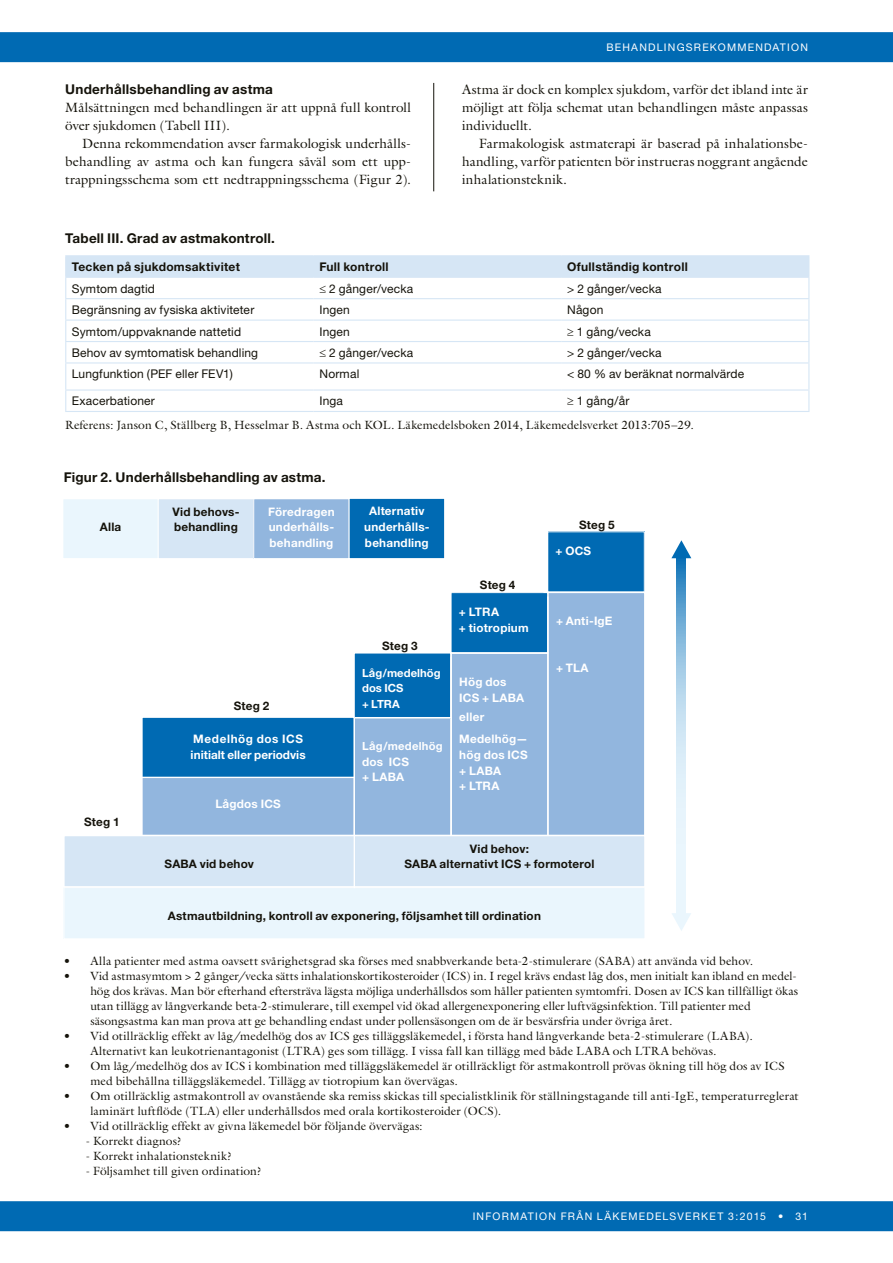
<style>
.page{position:relative;width:893px;height:1263px;background:#fff}
.page>*{position:absolute;margin:0;border:0;box-sizing:border-box;transform-origin:0 0}
.t1{font:13.5px/18px "Galliard LT";letter-spacing:.005em;color:#15130b;text-align:justify}
.t2{font:700 13.5px "Helvetica Neue";letter-spacing:.015em;color:#15130b}
.t3{font:12px/15px "Galliard LT";letter-spacing:.01em;color:#15130b}
.t4{font:12px "Helvetica Neue";letter-spacing:.015em;color:#15130b}
.t5{font:700 12px "Helvetica Neue";letter-spacing:.02em;color:#15130b}
.t6{font:700 11.7px/15.6px "Helvetica Neue";letter-spacing:.02em;color:#fff}
.t7{font:700 11.7px/15.6px "Helvetica Neue";letter-spacing:.02em;color:#15130b}
.t8{font:700 11.25px/15.6px "Helvetica Neue";letter-spacing:.005em;color:#fff}
.t9{font:10.5px "Helvetica Neue";letter-spacing:.115em;color:#fff}
</style>
<div class="page">
<div style="left:0;top:1201px;width:893px;height:30px;background:#006ab3"></div>
<div style="left:0;top:32px;width:893px;height:30px;background:#006ab3"></div>
<hr style="left:433px;top:83px;width:1px;height:108px;background:#15130b">
<hr style="left:65px;top:255px;width:248px;height:1px;background:#d6e6f5">
<hr style="left:313px;top:255px;width:248px;height:1px;background:#d6e6f5">
<hr style="left:561px;top:255px;width:248px;height:1px;background:#d6e6f5">
<svg style="left:65px;top:256px;width:744px;height:155px"></svg>
<hr style="left:65px;top:411px;width:248px;height:1px;background:#d6e6f5">
<hr style="left:313px;top:411px;width:248px;height:1px;background:#d6e6f5">
<hr style="left:561px;top:411px;width:248px;height:1px;background:#d6e6f5">
<svg style="left:676px;top:558px;width:10px;height:355px;background:#b3d5eb"></svg>
<svg style="left:671px;top:540px;width:20px;height:18px"></svg>
<svg style="left:672px;top:913px;width:19px;height:18px"></svg>
<div style="left:142px;top:776px;width:212px;height:59px;background:#92b6de"></div>
<div style="left:142px;top:775px;width:213px;height:61px;border:1px solid #fff"></div>
<div style="left:63px;top:499px;width:95px;height:60px;background:#eaf6fd"></div>
<div style="left:62px;top:498px;width:97px;height:61px;border:1px solid #fff"></div>
<div style="left:158px;top:499px;width:96px;height:60px;background:#d6e6f5"></div>
<div style="left:158px;top:498px;width:96px;height:61px;border:1px solid #fff"></div>
<div style="left:254px;top:499px;width:95px;height:60px;background:#92b6de"></div>
<div style="left:253px;top:498px;width:97px;height:61px;border:1px solid #fff"></div>
<div style="left:349px;top:498px;width:96px;height:61px;background:#006ab3"></div>
<div style="left:349px;top:498px;width:96px;height:61px;border:1px solid #fff"></div>
<div style="left:64px;top:887px;width:581px;height:52px;background:#eaf6fd"></div>
<div style="left:63px;top:887px;width:582px;height:52px;border:1px solid #fff"></div>
<div style="left:64px;top:836px;width:290px;height:51px;background:#d6e6f5"></div>
<div style="left:64px;top:835px;width:291px;height:53px;border:1px solid #fff"></div>
<div style="left:354px;top:836px;width:291px;height:51px;background:#d6e6f5"></div>
<div style="left:354px;top:835px;width:291px;height:53px;border:1px solid #fff"></div>
<div style="left:354px;top:717px;width:97px;height:118px;background:#92b6de"></div>
<div style="left:451px;top:653px;width:97px;height:182px;background:#92b6de"></div>
<div style="left:548px;top:593px;width:97px;height:242px;background:#92b6de"></div>
<div style="left:548px;top:592px;width:97px;height:244px;border:1px solid #fff"></div>
<div style="left:354px;top:653px;width:97px;height:65px;background:#006ab3"></div>
<div style="left:354px;top:652px;width:97px;height:67px;border:1px solid #fff"></div>
<div style="left:142px;top:717px;width:212px;height:60px;background:#006ab3"></div>
<div style="left:142px;top:717px;width:213px;height:61px;border:1px solid #fff"></div>
<div style="left:451px;top:593px;width:97px;height:60px;background:#006ab3"></div>
<div style="left:451px;top:592px;width:97px;height:61px;border:1px solid #fff"></div>
<div style="left:548px;top:532px;width:96px;height:60px;background:#006ab3"></div>
<div style="left:547px;top:531px;width:98px;height:61px;border:1px solid #fff"></div>
<hr style="left:354px;top:718px;width:1px;height:170px;background:#fff">
<hr style="left:450px;top:657px;width:2px;height:179px;background:#fff">
<hr style="left:547px;top:596px;width:1px;height:240px;background:#fff">
<hr style="left:450px;top:652px;width:98px;height:2px;background:#fff">
<hr style="left:354px;top:717px;width:97px;height:1px;background:#fff">
<hr style="left:130px;top:777px;width:224px;height:1px;background:#fff">
<hr style="left:55px;top:835px;width:596px;height:1px;background:#fff">
<hr style="left:57px;top:886px;width:595px;height:1px;background:#fff">
<hr style="left:543px;top:592px;width:102px;height:1px;background:#fff">
<p class="t2" style="left:65px;top:80px;width:209px">Underhållsbehandling av astma</p>
<p class="t1" style="left:65px;top:98px;width:347px">Målsättningen med behandlingen är att uppnå full kontroll över sjukdomen (Tabell III).</p>
<p class="t1" style="left:65px;top:134px;width:347px;text-indent:17px">Denna rekommendation avser farmakologisk underhålls&shy;behandling av astma och kan fungera såväl som ett upp&shy;trappningsschema som ett nedtrappningsschema (Figur 2).</p>
<p class="t9" style="left:606px;top:41px;width:203px">BEHANDLINGSREKOMMENDATION</p>
<p class="t1" style="left:462px;top:80px;width:347px">Astma är dock en komplex sjukdom, varför det ibland inte är möjligt att följa schemat utan behandlingen måste anpassas individuellt.</p>
<p class="t1" style="left:462px;top:134px;width:347px;text-indent:17px">Farmakologisk astmaterapi är baserad på inhalationsbe&shy;handling, varför patienten bör instrueras noggrant angående inhalationsteknik.</p>
<p class="t2" style="left:65px;top:230px;width:211px">Tabell III. Grad av astmakontroll.</p>
<p class="t5" style="left:72px;top:259px;width:170px">Tecken på sjukdomsaktivitet</p>
<p class="t5" style="left:319px;top:259px;width:71px">Full kontroll</p>
<p class="t5" style="left:567px;top:259px;width:122px">Ofullständig kontroll</p>
<p class="t4" style="left:72px;top:281px;width:85px">Symtom dagtid</p>
<p class="t4" style="left:319px;top:281px;width:95px">≤ 2 gånger/vecka</p>
<p class="t4" style="left:567px;top:281px;width:96px">&gt; 2 gånger/vecka</p>
<p class="t4" style="left:72px;top:303px;width:184px">Begränsning av fysiska aktiviteter</p>
<p class="t4" style="left:319px;top:303px;width:32px">Ingen</p>
<p class="t4" style="left:567px;top:303px;width:38px">Någon</p>
<p class="t4" style="left:72px;top:324px;width:171px">Symtom/uppvaknande nattetid</p>
<p class="t4" style="left:319px;top:324px;width:32px">Ingen</p>
<p class="t4" style="left:567px;top:324px;width:85px">≥ 1 gång/vecka</p>
<p class="t4" style="left:72px;top:345px;width:188px">Behov av symtomatisk behandling</p>
<p class="t4" style="left:319px;top:345px;width:95px">≤ 2 gånger/vecka</p>
<p class="t4" style="left:567px;top:345px;width:96px">&gt; 2 gånger/vecka</p>
<p class="t4" style="left:72px;top:367px;width:163px">Lungfunktion (PEF eller FEV1)</p>
<p class="t4" style="left:319px;top:367px;width:41px">Normal</p>
<p class="t4" style="left:567px;top:367px;width:179px">&lt; 80 % av beräknat normalvärde</p>
<p class="t4" style="left:72px;top:394px;width:85px">Exacerbationer</p>
<p class="t4" style="left:319px;top:394px;width:25px">Inga</p>
<p class="t4" style="left:567px;top:394px;width:64px">≥ 1 gång/år</p>
<p class="t3" style="left:65px;top:418px;width:630px">Referens: Janson C, Ställberg B, Hesselmar B. Astma och KOL. Läkemedelsboken 2014, Läkemedelsverket 2013:705–29.</p>
<p class="t2" style="left:64px;top:469px;width:263px">Figur 2. Underhållsbehandling av astma.</p>
<p class="t7" style="left:100px;top:519px;width:23px">Alla</p>
<p class="t7" style="left:84px;top:814px;width:37px">Steg 1</p>
<p class="t7" style="left:172px;top:504px;width:68px">Vid behovs&shy;behandling</p>
<p class="t6" style="left:268px;top:504px;width:68px;text-align:justify">Föredragen underhålls&shy;behandling</p>
<p class="t6" style="left:364px;top:503px;width:67px;text-align:center">Alternativ underhålls&shy;behandling</p>
<p class="t7" style="left:234px;top:697px;width:37px">Steg 2</p>
<p class="t6" style="left:191px;top:731px;width:117px">Medelhög dos ICS initialt eller periodvis</p>
<p class="t6" style="left:215px;top:796px;width:67px">Lågdos ICS</p>
<p class="t7" style="left:382px;top:637px;width:37px">Steg 3</p>
<p class="t8" style="left:362px;top:665px;width:80px">Låg/medelhög dos ICS<br>+ LTRA</p>
<p class="t8" style="left:362px;top:738px;width:82px">Låg/medelhög</p>
<p class="t6" style="left:362px;top:753px;width:48px">dos ICS + LABA</p>
<p class="t7" style="left:480px;top:576px;width:37px">Steg 4</p>
<p class="t6" style="left:459px;top:604px;width:71px">+ LTRA<br>+ tiotropium</p>
<p class="t6" style="left:459px;top:674px;width:66px">Hög dos<br>ICS + LABA</p>
<p class="t6" style="left:459px;top:706px;width:70px;line-height:22.2px">eller<br>Medelhög—</p>
<p class="t6" style="left:459px;top:747px;width:70px">hög dos ICS + LABA<br>+ LTRA</p>
<p class="t7" style="left:579px;top:516px;width:37px">Steg 5</p>
<p class="t6" style="left:556px;top:543px;width:37px">+ OCS</p>
<p class="t6" style="left:556px;top:613px;width:58px">+ Anti-IgE</p>
<p class="t6" style="left:556px;top:660px;width:34px">+ TLA</p>
<p class="t7" style="left:165px;top:856px;width:91px">SABA vid behov</p>
<p class="t7" style="left:404px;top:840px;width:192px;text-align:center">Vid behov:<br>SABA alternativt ICS + formoterol</p>
<p class="t7" style="left:168px;top:908px;width:375px">Astmautbildning, kontroll av exponering, följsamhet till ordination</p>
<p class="t3" style="left:63px;top:953px;width:691px">• Alla patienter med astma oavsett svårighetsgrad ska förses med snabbverkande beta-2-stimulerare (SABA) att använda vid behov.</p>
<p class="t3" style="left:90px;top:968px;width:709px;text-indent:-27px">• Vid astmasymtom &gt; 2 gånger/vecka sätts inhalationskortikosteroider (ICS) in. I regel krävs endast låg dos, men initialt kan ibland en medel&shy;hög dos krävas. Man bör efterhand eftersträva lägsta möjliga underhållsdos som håller patienten symtomfri. Dosen av ICS kan tillfälligt ökas utan tillägg av långverkande beta-2-stimulerare, till exempel vid ökad allergenexponering eller luftvägsinfektion. Till patienter med säsongsastma kan man prova att ge behandling endast under pollensäsongen om de är besvärsfria under övriga året.</p>
<p class="t3" style="left:90px;top:1028px;width:664px;text-indent:-27px">• Vid otillräcklig effekt av låg/medelhög dos av ICS ges tilläggsläkemedel, i första hand långverkande beta-2-stimulerare (LABA).<br>Alternativt kan leukotrienantagonist (LTRA) ges som tillägg. I vissa fall kan tillägg med både LABA och LTRA behövas.</p>
<p class="t3" style="left:90px;top:1058px;width:696px;text-indent:-27px">• Om låg/medelhög dos av ICS i kombination med tilläggsläkemedel är otillräckligt för astmakontroll prövas ökning till hög dos av ICS med bibehållna tilläggsläkemedel. Tillägg av tiotropium kan övervägas.</p>
<p class="t3" style="left:90px;top:1088px;width:710px;text-indent:-27px">• Om otillräcklig astmakontroll av ovanstående ska remiss skickas till specialistklinik för ställningstagande till anti-IgE, temperaturreglerat laminärt luftflöde (TLA) eller underhållsdos med orala kortikosteroider (OCS).</p>
<p class="t3" style="left:63px;top:1118px;width:361px">• Vid otillräcklig effekt av givna läkemedel bör följande övervägas:</p>
<p class="t3" style="left:86px;top:1133px;width:97px">- Korrekt diagnos?</p>
<p class="t3" style="left:86px;top:1148px;width:147px">- Korrekt inhalationsteknik?</p>
<p class="t3" style="left:86px;top:1163px;width:177px">- Följsamhet till given ordination?</p>
<p class="t9" style="left:473px;top:1210px;width:337px">INFORMATION FRÅN LÄKEMEDELSVERKET 3:2015 • 31</p>
</div>
